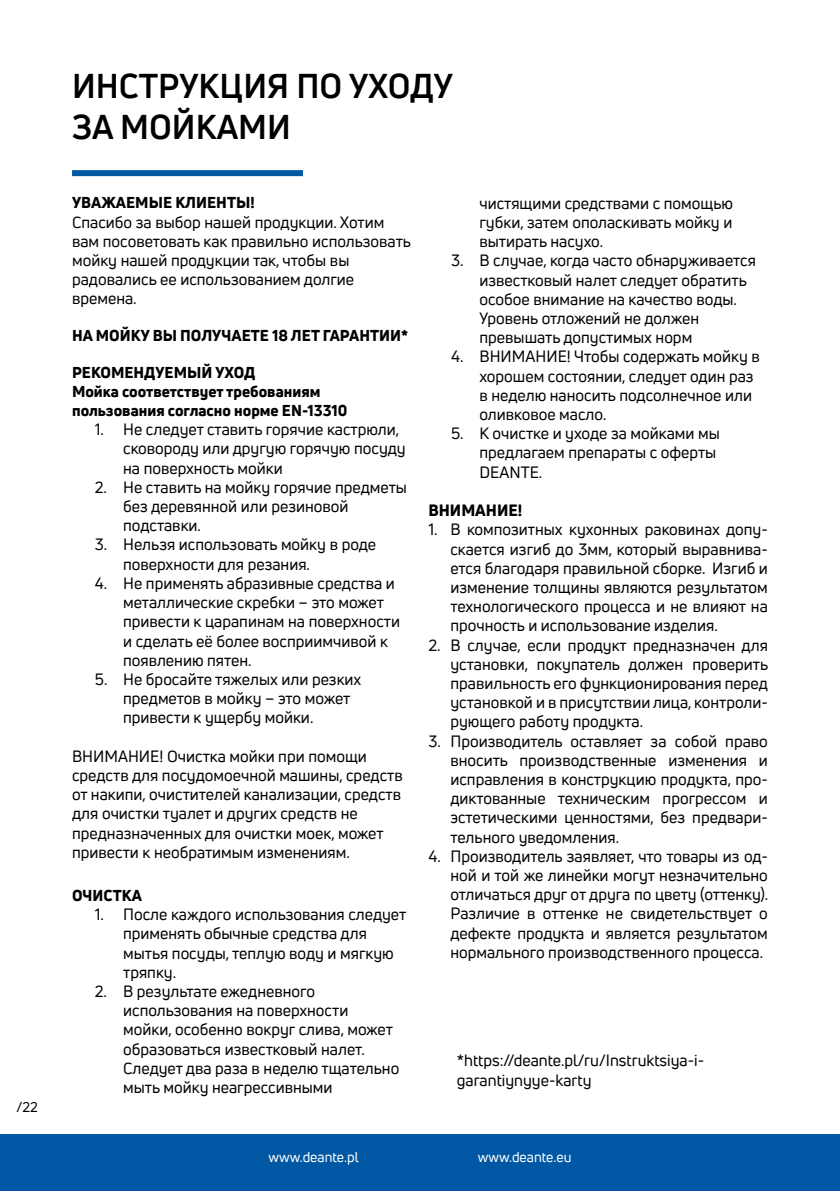
<style>
.page{position:relative;width:840px;height:1191px;background:#fff}
.page>*{position:absolute;margin:0;border:0;box-sizing:border-box;transform-origin:0 0}
.t1{font:700 33.6px/40.4px "Uni Neue";color:#000}
.t2{font:16px/19.2px "Uni Neue";color:#000}
.t3{font:800 16px "Uni Neue";color:#000}
.t4{font:800 15.4px/18.8px "Uni Neue";color:#000}
.t5{font:14px "Uni Neue";color:#fff}
.t6{font:14px "Uni Neue";color:#000}
</style>
<div class="page">
<div style="left:0;top:1134px;width:839px;height:57px;background:#0058a4"></div>
<div style="left:72px;top:170px;width:231px;height:6px;background:#0058a4"></div>
<p class="t6" style="left:17px;top:1098px;width:23px">/22</p>
<h1 class="t1" style="left:72px;top:65px;width:382px">ИНСТРУКЦИЯ ПО УХОДУ<br>ЗА МОЙКАМИ</h1>
<p class="t4" style="left:72px;top:193px;width:184px">Уважаемые Клиенты!</p>
<p class="t2" style="left:72px;top:212px;width:340px">Спасибо за выбор нашей продукции. Хотим вам посоветовать как правильно использовать мойку нашей продукции так, чтобы вы радовались ее использованием долгие времена.</p>
<p class="t4" style="left:72px;top:326px;width:170px">НА МОЙКУ ВЫ ПОЛУЧАЕТЕ</p>
<p class="t4" style="left:272px;top:326px;width:30px">18 ЛЕТ</p>
<p class="t4" style="left:322px;top:326px;width:38px">ГАРАНТИИ</p>
<p class="t4" style="left:401px;top:326px;width:9px">*</p>
<p class="t4" style="left:72px;top:363px;width:51px">РЕКОМЕН</p>
<p class="t4" style="left:144px;top:363px;width:33px">ДУЕМЫ</p>
<p class="t4" style="left:72px;top:363px;width:277px;text-indent:129px">Й УХОД<br>Мойка соответствует требованиям пользования согласно норме EN-13310</p>
<p class="t2" style="left:123px;top:420px;width:284px;text-indent:-28px">1. Не следует ставить горячие кастрюли, сковороду или другую горячую посуду на поверхность мойки</p>
<p class="t2" style="left:123px;top:477px;width:285px;text-indent:-28px">2. Не ставить на мойку горячие предметы без деревянной или резиновой подставки.</p>
<p class="t2" style="left:123px;top:535px;width:254px;text-indent:-28px">3. Нельзя использовать мойку в роде поверхности для резания.</p>
<p class="t2" style="left:123px;top:573px;width:278px;text-indent:-28px">4. Не применять абразивные средства и металлические скребки – это может привести к царапинам на поверхности и сделать её более восприимчивой к появлению пятен.</p>
<p class="t2" style="left:123px;top:669px;width:239px;text-indent:-28px">5. Не бросайте тяжелых или резких предметов в мойку – это может привести к ущербу мойки.</p>
<p class="t2" style="left:72px;top:746px;width:332px">ВНИМАНИЕ! Очистка мойки при помощи средств для посудомоечной машины, средств от накипи, очистителей канализации, средств для очистки туалет и других средств не предназначенных для очистки моек, может привести к необратимым изменениям.</p>
<p class="t4" style="left:72px;top:886px;width:71px">ОЧИСТКА</p>
<p class="t2" style="left:123px;top:904px;width:284px;text-indent:-28px">1. После каждого использования следует применять обычные средства для мытья посуды, теплую воду и мягкую тряпку.</p>
<p class="t2" style="left:123px;top:981px;width:277px;text-indent:-28px">2. В результате ежедневного использования на поверхности мойки, особенно вокруг слива, может образоваться известковый налет.<br>Следует два раза в неделю тщательно мыть мойку неагрессивными</p>
<p class="t2" style="left:479px;top:193px;width:255px;text-align:justify">чистящими средствами с помощью губки, затем ополаскивать мойку и вытирать насухо.</p>
<p class="t2" style="left:479px;top:251px;width:278px;text-indent:-28px">3. В случае, когда часто обнаруживается известковый налет следует обратить особое внимание на качество воды.<br>Уровень отложений не должен превышать допустимых норм</p>
<p class="t2" style="left:479px;top:347px;width:282px;text-indent:-28px">4. ВНИМАНИЕ! Чтобы содержать мойку в хорошем состоянии, следует один раз в неделю наносить подсолнечное или оливковое масло.</p>
<p class="t2" style="left:479px;top:424px;width:242px;text-indent:-28px">5. К очистке и уходе за мойками мы предлагаем препараты с оферты<br>DEANTE.</p>
<p class="t3" style="left:428px;top:499px;width:12px">ВНИМАНИЕ</p>
<p class="t3" style="left:517px;top:499px;width:6px">!</p>
<p class="t2" style="left:450px;top:520px;width:319px;text-align:justify;text-indent:-22px">1. В композитных кухонных раковинах допу&shy;скается изгиб до 3мм, который выравнива&shy;ется благодаря правильной сборке. Изгиб и изменение толщины являются результатом технологического процесса и не влияют на прочность и использование изделия.</p>
<p class="t2" style="left:450px;top:635px;width:319px;text-align:justify;text-indent:-22px">2. В случае, если продукт предназначен для установки, покупатель должен проверить правильность его функционирования перед установкой и в присутствии лица, контроли&shy;рующего работу продукта.</p>
<p class="t2" style="left:450px;top:731px;width:319px;text-align:justify;text-indent:-22px">3. Производитель оставляет за собой право вносить производственные изменения и исправления в конструкцию продукта, про&shy;диктованные техническим прогрессом и эстетическими ценностями, без предвари&shy;тельного уведомления.</p>
<p class="t2" style="left:450px;top:846px;width:319px;text-align:justify;text-indent:-22px">4. Производитель заявляет, что товары из од&shy;ной и той же линейки могут незначительно отличаться друг от друга по цвету (оттенку).<br>Различие в оттенке не свидетельствует о дефекте продукта и является результатом нормального производственного процесса.</p>
<p class="t2" style="left:456px;top:1050px;width:249px">*https://deante.pl/ru/Instruktsiya-i&shy;garantiynyye-karty</p>
<p class="t5" style="left:268px;top:1148px;width:92px">www.deante.pl</p>
<p class="t5" style="left:477px;top:1148px;width:95px">www.deante.eu</p>
</div>
